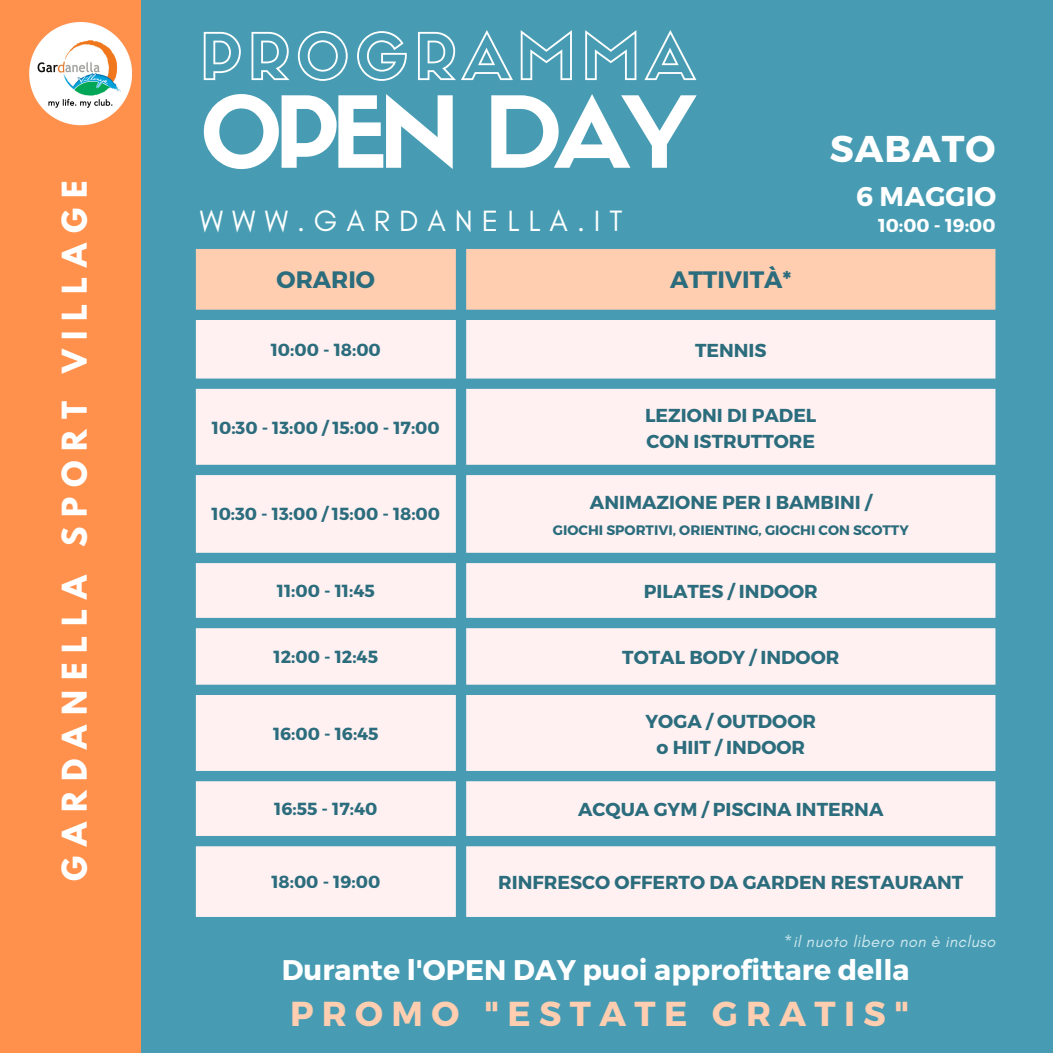
<style>
.page{position:relative;width:1053px;height:1053px;background:#fff}
.page>*{position:absolute;margin:0;border:0;box-sizing:border-box;transform-origin:0 0}
.t1{font:97.25px "Sifonn Basic";letter-spacing:-.085em;color:#fff}
.t2{font:62.12px "Sifonn Basic Outline";letter-spacing:.09em;color:#fff}
.t3{font:700 37.25px "Montserrat";letter-spacing:.025em;color:#fff}
.t4{font:700 34.62px "Montserrat";letter-spacing:.24em;color:#ffceb0}
.t5{font:700 30.25px "League Spartan";letter-spacing:.325em;color:#fff}
.t6{font:29.88px "Glacial Indifference";letter-spacing:.3em;color:#fff}
.t7{font:700 28.38px "Montserrat";color:#fff}
.t8{font:700 27px "Montserrat";letter-spacing:.005em;color:#fff}
.t9{font:700 23.75px "Montserrat";color:#2b6c7d}
.t10{font:700 18.75px/26.2px "Montserrat";color:#2b6c7d}
.t11{font:700 18.62px "Montserrat";color:#fff}
.t12{font:700 17.5px "Montserrat";color:#2b6c7d}
.t13{font:italic 16.25px "Glacial Indifference";letter-spacing:.025em;color:#d0e8ef}
.t14{font:700 13.75px "Montserrat";color:#2b6c7d}
</style>
<div class="page">
<div style="left:0;top:0;width:1052px;height:1052px;background:#479cb3"></div>
<div style="left:0;top:0;width:141px;height:1052px;background:#ff914d"></div>
<img style="left:29px;top:22px;width:104px;height:104px">
<div style="left:196px;top:249px;width:799px;height:61px;background:#ffceb0"></div>
<svg style="left:196px;top:320px;width:799px;height:597px;fill:#fff1f1"></svg>
<h3 class="t5" style="left:60px;top:881px;width:701px;rotate:-90deg">GARDANELLA SPORT VILLAGE</h3>
<h2 class="t2" style="left:200px;top:33px;width:496px">PROGRAMMA</h2>
<h1 class="t1" style="left:200px;top:95px;width:497px">OPEN DAY</h1>
<h3 class="t6" style="left:200px;top:202px;width:424px">WWW.GARDANELLA.IT</h3>
<p class="t9" style="left:276px;top:264px;width:100px">ORARIO</p>
<p class="t9" style="left:670px;top:264px;width:123px">ATTIVITÀ*</p>
<h3 class="t3" style="left:829px;top:124px;width:167px">SABATO</h3>
<h3 class="t8" style="left:856px;top:179px;width:142px">6 MAGGIO</h3>
<p class="t11" style="left:878px;top:213px;width:119px">10:00 - 19:00</p>
<p class="t12" style="left:271px;top:338px;width:112px">10:00 - 18:00</p>
<p class="t10" style="left:695px;top:336px;width:73px">TENNIS</p>
<p class="t12" style="left:212px;top:416px;width:229px">10:30 - 13:00 / 15:00 - 17:00</p>
<p class="t10" style="left:645px;top:401px;width:173px">LEZIONI DI PADEL<br>CON ISTRUTTORE</p>
<p class="t12" style="left:211px;top:502px;width:230px">10:30 - 13:00 / 15:00 - 18:00</p>
<p class="t10" style="left:590px;top:489px;width:283px">ANIMAZIONE PER I BAMBINI /</p>
<p class="t14" style="left:553px;top:521px;width:357px">GIOCHI SPORTIVI, ORIENTING, GIOCHI CON SCOTTY</p>
<p class="t12" style="left:277px;top:579px;width:99px">11:00 - 11:45</p>
<p class="t10" style="left:643px;top:577px;width:175px">PILATES / INDOOR</p>
<p class="t12" style="left:273px;top:645px;width:106px">12:00 - 12:45</p>
<p class="t10" style="left:622px;top:643px;width:219px">TOTAL BODY / INDOOR</p>
<p class="t12" style="left:273px;top:722px;width:107px">16:00 - 16:45</p>
<p class="t10" style="left:645px;top:707px;width:172px;text-align:center">YOGA / OUTDOOR o HIIT / INDOOR</p>
<p class="t12" style="left:274px;top:797px;width:105px">16:55 - 17:40</p>
<p class="t10" style="left:578px;top:795px;width:307px">ACQUA GYM / PISCINA INTERNA</p>
<p class="t12" style="left:271px;top:871px;width:110px">18:00 - 19:00</p>
<p class="t10" style="left:498px;top:869px;width:466px">RINFRESCO OFFERTO DA GARDEN RESTAURANT</p>
<p class="t13" style="left:784px;top:931px;width:213px">*il nuoto libero non è incluso</p>
<h3 class="t7" style="left:282px;top:951px;width:629px">Durante l'OPEN DAY puoi approfittare della</h3>
<h3 class="t4" style="left:290px;top:991px;width:621px">PROMO "ESTATE GRATIS"</h3>
</div>
